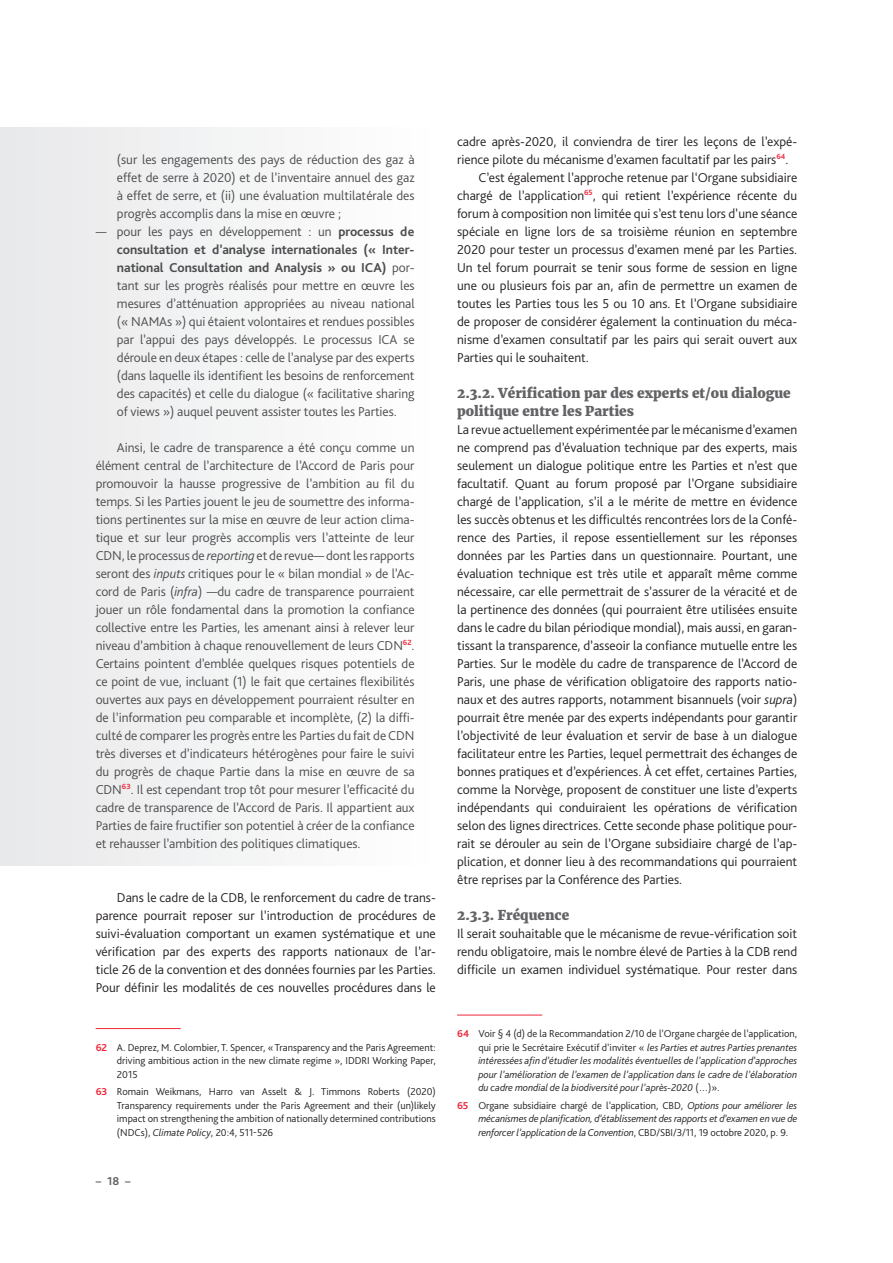
<style>
.page{position:relative;width:893px;height:1263px;background:#fff}
.page>*{position:absolute;margin:0;border:0;box-sizing:border-box;transform-origin:0 0}
.Encadré_texte_DERNIE{font:300 13.5px/18px "Bliss Pro";letter-spacing:-.005em;color:#4b4c4d;text-align:justify}
.texte_1er{font:300 13.5px/18px "Bliss Pro";color:#231f20;text-align:justify}
.texteFR{font:300 13.5px/18px "Bliss Pro";color:#231f20;text-align:justify}
.T3{font:900 13.5px/18px "Merriweather";color:#636366}
.t1{font:700 12px "Bliss Pro";color:#636366}
.notes{font:italic 300 10.5px/13.5px "Bliss Pro";letter-spacing:-.01em;color:#231f20;text-align:justify}
.notes-2{font:300 10.5px/13.5px "Bliss Pro";color:#231f20;text-align:justify}
.s1{font-weight:700}
.s2{font-style:italic}
.s3{font-weight:700;color:#ed283c}
.s4{font-weight:700;font-style:normal;color:#ed283c}
.s5{font-style:normal}
</style>
<div class="page">
<div style="left:0;top:128px;width:436px;height:738px;background:#f3f4f4"></div>
<hr style="left:96px;top:1028px;width:85px;height:1px;background:#ed283c">
<hr style="left:457px;top:1015px;width:85px;height:1px;background:#ed283c">
<p class="Encadré_texte_DERNIE" style="left:117px;top:150px;width:299px">(sur les engagements des pays de réduction des gaz à effet de serre à 2020) et de l’inventaire annuel des gaz à effet de serre, et (ii) une évaluation multilatérale des progrès accomplis dans la mise en œuvre ;</p>
<p class="Encadré_texte_DERNIE" style="left:117px;top:222px;width:299px;text-indent:-21px">— pour les pays en développement : un <span class="s1">processus de consultation et d’analyse internationales (« Inter&shy;national Consultation and Analysis » ou ICA)</span> por&shy;tant sur les progrès réalisés pour mettre en œuvre les mesures d’atténuation appropriées au niveau national (« NAMAs ») qui étaient volontaires et rendues possibles par l’appui des pays développés. Le processus ICA se déroule en deux étapes : celle de l’analyse par des experts (dans laquelle ils identifient les besoins de renforcement des capacités) et celle du dialogue (« facilitative sharing of views ») auquel peuvent assister toutes les Parties.</p>
<p class="Encadré_texte_DERNIE" style="left:96px;top:438px;width:320px;text-indent:21px">Ainsi, le cadre de transparence a été conçu comme un élément central de l’architecture de l’Accord de Paris pour promouvoir la hausse progressive de l’ambition au fil du temps. Si les Parties jouent le jeu de soumettre des informa&shy;tions pertinentes sur la mise en œuvre de leur action clima&shy;tique et sur leur progrès accomplis vers l’atteinte de leur CDN, le processus de <span class="s2">reporting</span> et de revue—dont les rapports seront des <span class="s2">inputs</span> critiques pour le « bilan mondial » de l’Ac&shy;cord de Paris (<span class="s2">infra</span>) —du cadre de transparence pourraient jouer un rôle fondamental dans la promotion la confiance collective entre les Parties, les amenant ainsi à relever leur niveau d’ambition à chaque renouvellement de leurs CDN<sup>62</sup>.<br>Certains pointent d’emblée quelques risques potentiels de ce point de vue, incluant (1) le fait que certaines flexibilités ouvertes aux pays en développement pourraient résulter en de l’information peu comparable et incomplète, (2) la diffi&shy;culté de comparer les progrès entre les Parties du fait de CDN très diverses et d’indicateurs hétérogènes pour faire le suivi du progrès de chaque Partie dans la mise en œuvre de sa CDN<sup>63</sup>. Il est cependant trop tôt pour mesurer l’efficacité du cadre de transparence de l’Accord de Paris. Il appartient aux Parties de faire fructifier son potentiel à créer de la confiance et rehausser l’ambition des politiques climatiques.</p>
<p class="texteFR" style="left:96px;top:888px;width:342px;text-indent:21px">Dans le cadre de la CDB, le renforcement du cadre de trans&shy;parence pourrait reposer sur l’introduction de procédures de suivi-évaluation comportant un examen systématique et une vérification par des experts des rapports nationaux de l’ar&shy;ticle 26 de la convention et des données fournies par les Parties.<br>Pour définir les modalités de ces nouvelles procédures dans le</p>
<p class="notes-2" style="left:117px;top:1040px;width:320px;text-indent:-21px"><span class="s3">62</span> A. Deprez, M. Colombier, T. Spencer, « Transparency and the Paris Agreement: driving ambitious action in the new climate regime », IDDRI Working Paper, 2015</p>
<p class="notes-2" style="left:117px;top:1085px;width:320px;text-indent:-21px"><span class="s3">63</span> Romain Weikmans, Harro van Asselt &amp; J. Timmons Roberts (2020)<br>Transparency requirements under the Paris Agreement and their (un)likely impact on strengthening the ambition of nationally determined contributions (NDCs), <span class="s2">Climate Policy</span>, 20:4, 511-526</p>
<p class="t1" style="left:96px;top:1174px;width:37px">–18–</p>
<p class="texteFR" style="left:457px;top:132px;width:342px">cadre après-2020, il conviendra de tirer les leçons de l’expé&shy;rience pilote du mécanisme d’examen facultatif par les pairs<sup>64</sup>.</p>
<p class="texteFR" style="left:457px;top:168px;width:342px;text-indent:21px">C’est également l’approche retenue par l‘Organe subsidiaire chargé de l’application<sup>65</sup>, qui retient l’expérience récente du forum à composition non limitée qui s’est tenu lors d’une séance spéciale en ligne lors de sa troisième réunion en septembre 2020 pour tester un processus d’examen mené par les Parties.<br>Un tel forum pourrait se tenir sous forme de session en ligne une ou plusieurs fois par an, afin de permettre un examen de toutes les Parties tous les 5 ou 10 ans. Et l’Organe subsidiaire de proposer de considérer également la continuation du méca&shy;nisme d’examen consultatif par les pairs qui serait ouvert aux Parties qui le souhaitent.</p>
<p class="T3" style="left:457px;top:383px;width:335px">2.3.2. Vérification par des experts et/ou dialogue politique entre les Parties</p>
<p class="texte_1er" style="left:457px;top:420px;width:342px">La revue actuellement expérimentée par le mécanisme d’examen ne comprend pas d’évaluation technique par des experts, mais seulement un dialogue politique entre les Parties et n’est que facultatif. Quant au forum proposé par l’Organe subsidiaire chargé de l’application, s’il a le mérite de mettre en évidence les succès obtenus et les difficultés rencontrées lors de la Confé&shy;rence des Parties, il repose essentiellement sur les réponses données par les Parties dans un questionnaire. Pourtant, une évaluation technique est très utile et apparaît même comme nécessaire, car elle permettrait de s’assurer de la véracité et de la pertinence des données (qui pourraient être utilisées ensuite dans le cadre du bilan périodique mondial), mais aussi, en garan&shy;tissant la transparence, d’asseoir la confiance mutuelle entre les Parties. Sur le modèle du cadre de transparence de l’Accord de Paris, une phase de vérification obligatoire des rapports natio&shy;naux et des autres rapports, notamment bisannuels (voir <span class="s2">supra</span>) pourrait être menée par des experts indépendants pour garantir l’objectivité de leur évaluation et servir de base à un dialogue facilitateur entre les Parties, lequel permettrait des échanges de bonnes pratiques et d’expériences. À cet effet, certaines Parties, comme la Norvège, proposent de constituer une liste d’experts indépendants qui conduiraient les opérations de vérification selon des lignes directrices. Cette seconde phase politique pour&shy;rait se dérouler au sein de l’Organe subsidiaire chargé de l’ap&shy;plication, et donner lieu à des recommandations qui pourraient être reprises par la Conférence des Parties.</p>
<p class="T3" style="left:457px;top:905px;width:114px">2.3.3. Fréquence</p>
<p class="texte_1er" style="left:457px;top:924px;width:342px">Il serait souhaitable que le mécanisme de revue-vérification soit rendu obligatoire, mais le nombre élevé de Parties à la CDB rend difficile un examen individuel systématique. Pour rester dans</p>
<p class="notes" style="left:478px;top:1027px;width:320px;text-indent:-21px"><span class="s4">64</span> <span class="s5">Voir § 4 (d) de la Recommandation 2/10 de l’Organe chargée de l’application, qui prie le Secrétaire Exécutif d’inviter «</span> les Parties et autres Parties prenantes intéressées afin d’étudier les modalités éventuelles de l’application d’approches pour l’amélioration de l’examen de l’application dans le cadre de l’élaboration du cadre mondial de la biodiversité pour l’après-2020 <span class="s5">(…)».</span></p>
<p class="notes" style="left:478px;top:1098px;width:320px;text-indent:-21px"><span class="s4">65</span> <span class="s5">Organe subsidiaire chargé de l’application, CBD,</span> Options pour améliorer les mécanismes de planification, d’établissement des rapports et d’examen en vue de renforcer l’application de la Convention<span class="s5">, CBD/SBI/3/11, 19 octobre 2020, p. 9.</span></p>
</div>
